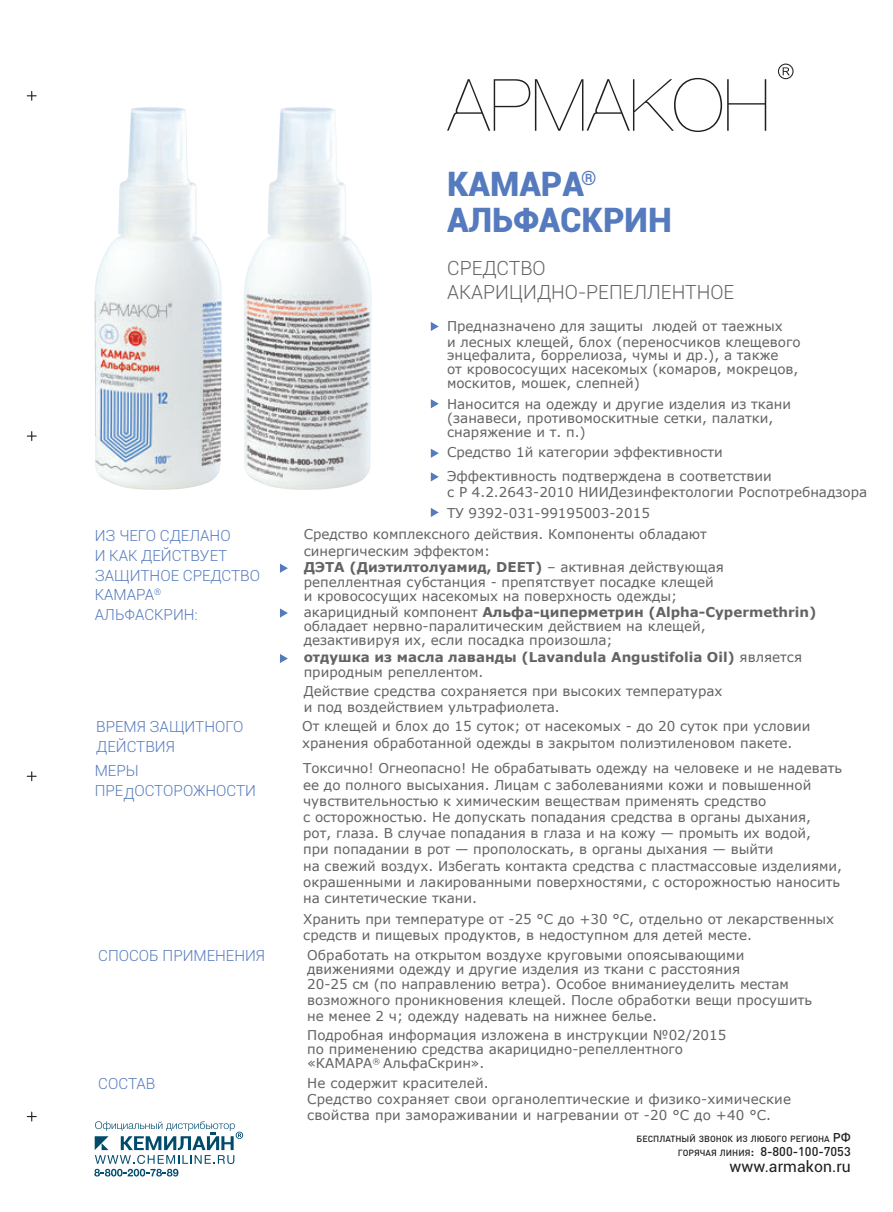
<style>
.page{position:relative;width:893px;height:1212px;background:#fff}
.page>*{position:absolute;margin:0;border:0;box-sizing:border-box;transform-origin:0 0}
.t1{font:900 33.75px/36px "Roboto";color:#557bbe}
.t2{font:300 19.5px/24px "Roboto";color:#636366}
.t3{font:15.6px "Roboto";letter-spacing:.005em;color:#231f20}
.t4{font:300 15.3px/20px "Roboto";color:#557bbe}
.t5{font:13.5px/16.2px "Verdana";color:#636366}
.t6{font:700 13.5px/14.2px "Verdana";color:#636366}
.t7{font:500 12.6px "DIN Pro";color:#231f20}
.t8{font:500 8.85px "DIN Pro";color:#231f20}
.s1{font-weight:700}
.s2{font-weight:400}
.s3{font-size:12.6px}
.s4{font-size:8.85px}
</style>
<div class="page">
<svg style="left:27px;top:91px;width:9px;height:9px"></svg>
<svg style="left:27px;top:432px;width:9px;height:8px"></svg>
<svg style="left:27px;top:772px;width:9px;height:9px"></svg>
<svg style="left:27px;top:1112px;width:9px;height:9px"></svg>
<svg style="left:447px;top:78px;width:319px;height:54px"></svg>
<svg style="left:778px;top:64px;width:15px;height:15px"></svg>
<svg style="left:431px;top:322px;width:8px;height:9px"></svg>
<svg style="left:431px;top:399px;width:8px;height:9px"></svg>
<svg style="left:431px;top:449px;width:8px;height:9px"></svg>
<svg style="left:431px;top:472px;width:8px;height:9px"></svg>
<svg style="left:431px;top:508px;width:8px;height:9px"></svg>
<svg style="left:280px;top:564px;width:8px;height:9px"></svg>
<svg style="left:280px;top:608px;width:8px;height:10px"></svg>
<svg style="left:280px;top:654px;width:8px;height:9px"></svg>
<img style="left:94px;top:107px;width:278px;height:383px">
<svg style="left:94px;top:1121px;width:149px;height:55px"></svg>
<h1 class="t1" style="left:447px;top:164px;width:226px">КАМАРА<sup>®<br></sup>АЛЬФАСКРИН</h1>
<h2 class="t2" style="left:447px;top:255px;width:288px">СРЕДСТВО<br>АКАРИЦИДНО-РЕПЕЛЛЕНТНОЕ</h2>
<p class="t4" style="left:95px;top:525px;width:137px">ИЗ ЧЕГО СДЕЛАНО</p>
<p class="t4" style="left:95px;top:545px;width:134px">И КАК ДЕЙСТВУЕТ</p>
<p class="t4" style="left:95px;top:565px;width:167px">ЗАЩИТНОЕ СРЕДСТВО</p>
<p class="t4" style="left:127px;top:584px;width:11px">А</p>
<p class="t4" style="left:135px;top:584px;width:28px;text-indent:-40px">КАМ РА<sup>®<br></sup>А</p>
<p class="t4" style="left:95px;top:604px;width:105px">АЛЬФ СКРИН:</p>
<p class="t5" style="left:447px;top:318px;width:355px">Предназначено для защиты людей от таежных<br>и лесных клещей, блох (переносчиков клещевого</p>
<p class="t5" style="left:447px;top:348px;width:353px;line-height:14.2px">энцефалита, боррелиоза, чумы и др.), а также<br>от кровососущих насекомых (комаров, мокрецов, москитов, мошек, слепней)</p>
<p class="t5" style="left:447px;top:396px;width:346px;line-height:14.2px">Наносится на одежду и другие изделия из ткани (занавеси, противомоскитные сетки, палатки, снаряжение и т. п.)</p>
<p class="t5" style="left:447px;top:440px;width:326px;line-height:24px">Средство 1й категории эффективности<br>Эффективность подтверждена в соответствии</p>
<p class="t5" style="left:447px;top:482px;width:422px;line-height:20.5px">с Р 4.2.2643-2010 НИИДезинфектологии Роспотребнадзора<br>ТУ 9392-031-99195003-2015</p>
<p class="t5" style="left:304px;top:526px;width:422px">Средство комплексного действия. Компоненты обладают синергическим эффектом:<br><span class="s1">ДЭТА (Диэтилтолуамид, DEET)</span> – активная действующая</p>
<p class="t5" style="left:304px;top:574px;width:412px;line-height:14.2px">репеллентная субстанция - препятствует посадке клещей и кровососущих насекомых на поверхность одежды;</p>
<p class="t5" style="left:304px;top:604px;width:514px;line-height:14.2px">акарицидный компонент <span class="s1">Альфа-циперметрин (Аlpha-Сypermethrin) </span>обладает нервно-паралитическим действием на клещей,<br>дезактивируя их, если посадка произошла;</p>
<p class="t6" style="left:304px;top:650px;width:500px">отдушка из масла лаванды (Lavandula Angustifolia Oil) <span class="s2">является природным репеллентом.</span></p>
<p class="t5" style="left:304px;top:683px;width:420px">Действие средства сохраняется при высоких температурах и под воздействием ультрафиолета.</p>
<p class="t4" style="left:96px;top:716px;width:149px">ВРЕМЯ ЗАЩИТНОГО<br>ДЕЙСТВИЯ</p>
<p class="t5" style="left:302px;top:718px;width:510px">От клещей и блох до 15 суток; от насекомых - до 20 суток при условии хранения обработанной одежды в закрытом полиэтиленовом пакете.</p>
<p class="t4" style="left:95px;top:760px;width:163px">МЕРЫ<br>ПРЕ ОСТОРОЖНОСТИ</p>
<p class="t4" style="left:123px;top:783px;width:13px">Д</p>
<p class="t5" style="left:303px;top:760px;width:541px">Токсично! Огнеопасно! Не обрабатывать одежду на человеке и не надевать ее до полного высыхания. Лицам с заболеваниями кожи и повышенной чувствительностью к химическим веществам применять средство<br>с осторожностью. Не допускать попадания средства в органы дыхания, рот, глаза. В случае попадания в глаза и на кожу — промыть их водой,<br>при попадании в рот — прополоскать, в органы дыхания — выйти<br>на свежий воздух. Избегать контакта средства с пластмассовые изделиями, окрашенными и лакированными поверхностями, с осторожностью наносить на синтетические ткани.</p>
<p class="t5" style="left:303px;top:910px;width:533px">Хранить при температуре от -25 °С до +30 °С, отдельно от лекарственных средств и пищевых продуктов, в недоступном для детей месте.</p>
<p class="t4" style="left:98px;top:945px;width:168px">СПОСОБ ПРИМЕНЕНИЯ</p>
<p class="t5" style="left:307px;top:948px;width:483px;line-height:14.2px">Обработать на открытом воздухе круговыми опоясывающими движениями одежду и другие изделия из ткани с расстояния<br>20-25 см (по направлению ветра). Особое вниманиеуделить местам</p>
<p class="t5" style="left:307px;top:991px;width:506px">возможного проникновения клещей. После обработки вещи просушить не менее 2 ч; одежду надевать на нижнее белье.</p>
<p class="t5" style="left:307px;top:1027px;width:421px;line-height:14.2px">Подробная информация изложена в инструкции №02/2015 по применению средства акарицидно-репеллентного «КАМАРА<sup>®</sup> АльфаСкрин».</p>
<p class="t4" style="left:98px;top:1073px;width:59px">СОСТАВ</p>
<p class="t5" style="left:307px;top:1074px;width:485px">Не содержит красителей.<br>Средство сохраняет свои органолептические и физико-химические свойства при замораживании и нагревании от -20 °С до +40 °С.</p>
<p class="t8" style="left:637px;top:1133px;width:216px">БЕСПЛАТНЫЙ ЗВОНОК ИЗ ЛЮБОГО РЕГИОНА <span class="s3">РФ</span></p>
<p class="t7" style="left:678px;top:1143px;width:174px"><span class="s4">ГОРЯЧАЯ ЛИНИЯ</span>: 8-800-100-7053</p>
<p class="t3" style="left:729px;top:1155px;width:123px">www.armakon.ru</p>
</div>
